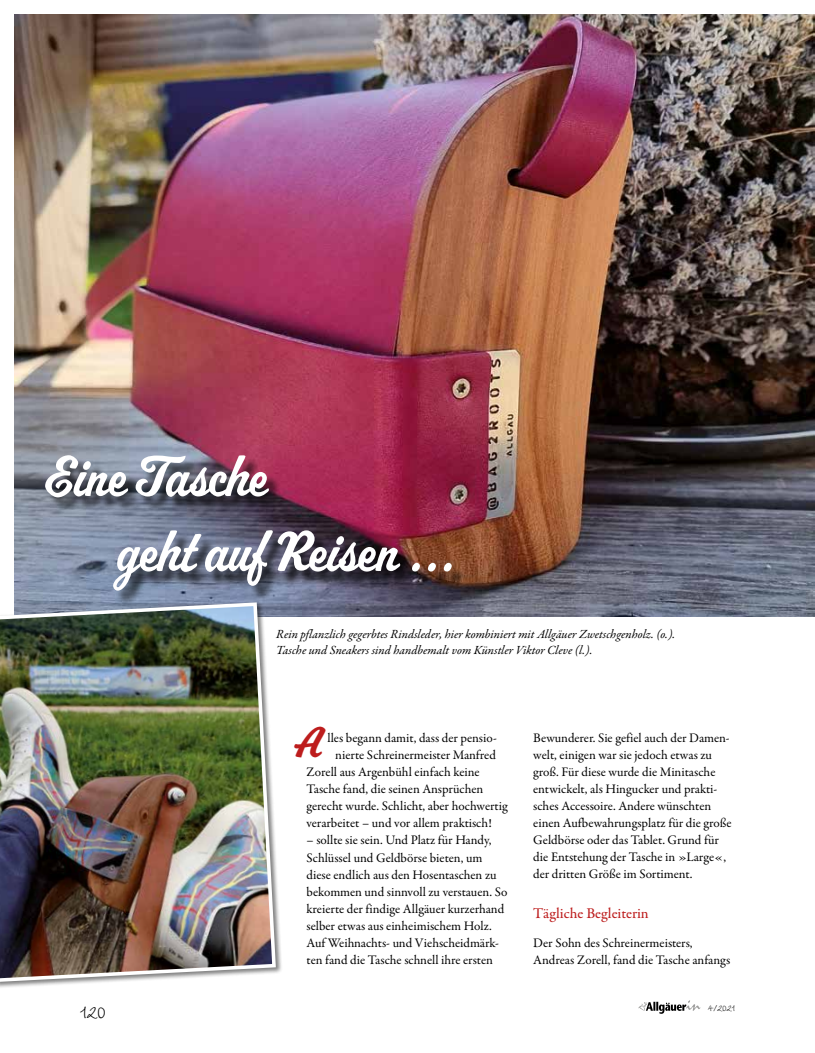
<style>
.page{position:relative;width:815px;height:1053px;background:#fff}
.page>*{position:absolute;margin:0;border:0;box-sizing:border-box;transform-origin:0 0}
.t1{font:57.5px/75px "Mascot MVB";color:#fff}
.t2{font:43.25px "Mascot MVB";color:#bd1d1d}
.t3{font:25px "Wiesbaden Swing";color:#000}
.t4{font:500 15px "Garamond Premr Pro";color:#bd1d1d}
.t5{font:13.12px/17px "Garamond Premr Pro";color:#000}
.t6{font:italic 12.5px/15.6px "Garamond Premr Pro";color:#000}
.t7{font:12.5px "Wiesbaden Swing";color:#000}
</style>
<div class="page">
<svg style="left:638px;top:1000px;width:62px;height:13px"></svg>
<img style="left:14px;top:14px;width:801px;height:603px">
<div style="left:48px;top:457px;width:419px;height:149px;background:#000;opacity:.75"></div>
<div style="left:0;top:601px;width:283px;height:387px;background:#000;opacity:.5"></div>
<img style="left:0;top:600px;width:278px;height:383px">
<h1 class="t1" style="left:118px;top:442px;width:340px;text-indent:-72px">Eine Tasche<br>geht auf Reisen …</h1>
<p class="t6" style="left:276px;top:627px;width:401px">Rein pflanzlich gegerbtes Rindsleder, hier kombiniert mit Allgäuer Zwetschgenholz. (o.).<br>Tasche und Sneakers sind handbemalt vom Künstler Viktor Cleve (l.).</p>
<h2 class="t2" style="left:297px;top:711px;width:26px">A</h2>
<p class="t5" style="left:327px;top:730px;width:171px">lles begann damit, dass der pensio-</p>
<p class="t5" style="left:335px;top:747px;width:162px">nierte Schreinermeister Manfred</p>
<p class="t5" style="left:306px;top:764px;width:175px">Zorell aus Argenbühl einfach keine</p>
<p class="t5" style="left:306px;top:781px;width:178px">Tasche fand, die seinen Ansprüchen</p>
<p class="t5" style="left:306px;top:798px;width:202px">gerecht wurde. Schlicht, aber hochwertig</p>
<p class="t5" style="left:306px;top:815px;width:187px">verarbeitet – und vor allem praktisch!</p>
<p class="t5" style="left:306px;top:832px;width:202px">– sollte sie sein. Und Platz für Handy, Schlüssel und Geldbörse bieten, um diese endlich aus den Hosentaschen zu bekommen und sinnvoll zu verstauen. So kreierte der findige Allgäuer kurzerhand selber etwas aus einheimischem Holz.<br>Auf Weihnachts- und Viehscheidmärk&shy;ten fand die Tasche schnell ihre ersten</p>
<p class="t5" style="left:533px;top:730px;width:200px">Bewunderer. Sie gefiel auch der Damen&shy;welt, einigen war sie jedoch etwas zu groß. Für diese wurde die Minitasche entwickelt, als Hingucker und prakti&shy;sches Accessoire. Andere wünschten einen Aufbewahrungsplatz für die große Geldbörse oder das Tablet. Grund für die Entstehung der Tasche in »Large«, der dritten Größe im Sortiment.</p>
<p class="t4" style="left:533px;top:904px;width:117px">Tägliche Begleiterin</p>
<p class="t5" style="left:533px;top:934px;width:198px">Der Sohn des Schreinermeisters,<br>Andreas Zorell, fand die Tasche anfangs</p>
<h3 class="t3" style="left:80px;top:997px;width:27px">120</h3>
<p class="t7" style="left:708px;top:1001px;width:29px">4/2021</p>
</div>
